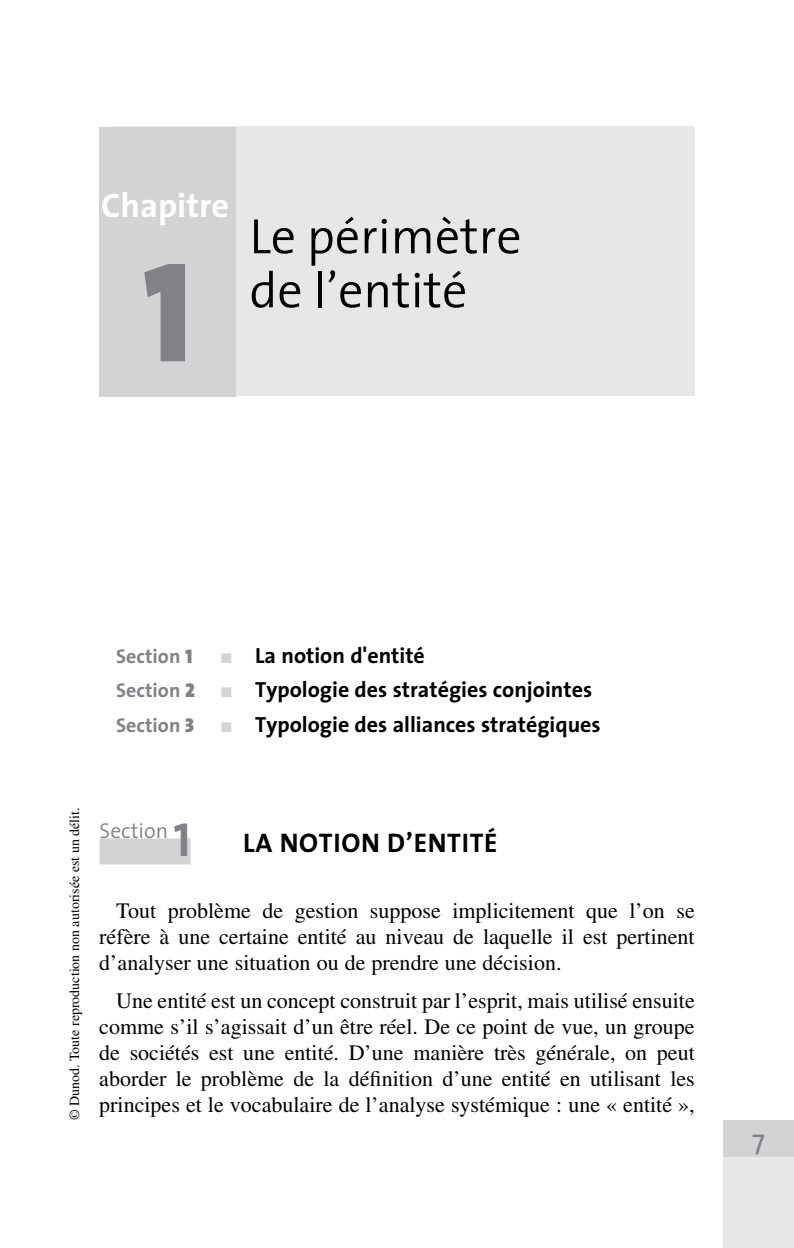
<style>
.page{position:relative;width:794px;height:1248px;background:#fff}
.page>*{position:absolute;margin:0;border:0;box-sizing:border-box;transform-origin:0 0}
.t1{font:144px "The Sans Black Caps";color:#808285;scale:.9 1}
.t2{font:300 50px/54px "The Sans";color:#000}
.t3{font:48px "The Sans Bold Caps";color:#808285}
.t4{font:700 34px "The Sans";color:#fff}
.t5{font:28px "The Sans";color:#808285}
.t6{font:700 27px "The Sans";color:#000}
.t7{font:22px/26px "Times";color:#000;text-align:justify}
.t8{font:700 22px "The Sans";color:#000}
.t9{font:300 21.6px "The Sans";color:#808285}
.t10{font:700 20px "The Sans";color:#808285}
.t11{font:14px "Times";color:#000}
.s1{font-family:"The Sans Black Caps";font-weight:400}
.s2{color:#d1d3d4}
</style>
<div class="page">
<div style="left:113px;top:126px;width:581px;height:270px;background:#e6e7e8"></div>
<div style="left:99px;top:128px;width:136px;height:269px;background:#d1d3d4"></div>
<div style="left:723px;top:1120px;width:71px;height:37px;background:#d1d3d4"></div>
<div style="left:723px;top:1157px;width:71px;height:90px;background:#e6e7e8"></div>
<div style="left:99px;top:838px;width:92px;height:26px;background:#d1d3d4"></div>
<h3 class="t4" style="left:101px;top:177px;width:129px">Chapitre</h3>
<h1 class="t1" style="left:143px;top:190px;width:55px">1</h1>
<h2 class="t2" style="left:249px;top:208px;width:273px">Le périmètre de l’entité</h2>
<p class="t10" style="left:116px;top:639px;width:78px">Section <span class="s1">1</span></p>
<p class="t8" style="left:221px;top:636px;width:205px"><span class="s2">■</span> La notion d'entité</p>
<p class="t10" style="left:116px;top:673px;width:80px">Section <span class="s1">2</span></p>
<p class="t8" style="left:221px;top:671px;width:372px"><span class="s2">■</span> Typologie des stratégies conjointes</p>
<p class="t10" style="left:116px;top:708px;width:79px">Section <span class="s1">3</span></p>
<p class="t8" style="left:221px;top:705px;width:381px"><span class="s2">■</span> Typologie des alliances stratégiques</p>
<p class="t11" style="left:66px;top:1120px;width:314px;rotate:-90deg">© Dunod. Toute reproduction non autorisée est un délit.</p>
<p class="t9" style="left:99px;top:813px;width:70px">Section</p>
<h3 class="t3" style="left:173px;top:800px;width:19px">1</h3>
<p class="t6" style="left:243px;top:820px;width:72px">La notio</p>
<p class="t6" style="left:361px;top:820px;width:138px">n d’entité</p>
<p class="t7" style="left:99px;top:897px;width:597px;text-indent:17px">Tout problème de gestion suppose implicitement que l’on se réfère à une certaine entité au niveau de laquelle il est pertinent d’analyser une situation ou de prendre une décision.</p>
<p class="t7" style="left:99px;top:986px;width:597px;text-indent:17px">Une entité est un concept construit par l’esprit, mais utilisé ensuite comme s’il s’agissait d’un être réel. De ce point de vue, un groupe de sociétés est une entité. D’une manière très générale, on peut aborder le problème de la définition d’une entité en utilisant les principes et le vocabulaire de l’analyse systémique : une « entité »,</p>
<p class="t5" style="left:752px;top:1116px;width:14px">7</p>
</div>
